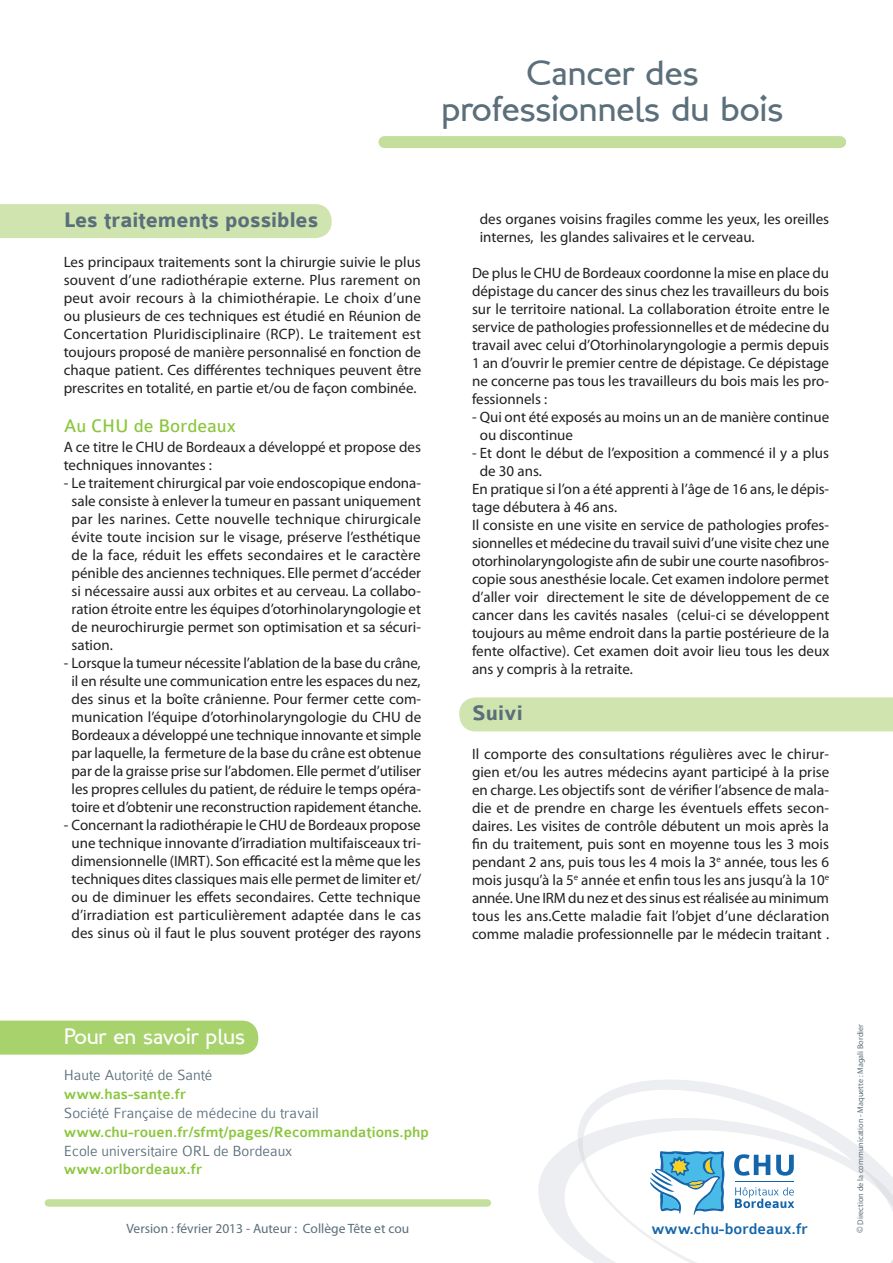
<style>
.page{position:relative;width:893px;height:1263px;background:#fff}
.page>*{position:absolute;margin:0;border:0;box-sizing:border-box;transform-origin:0 0}
.t1{font:36px/36px "London Between";color:#5b6f7b;text-align:center}
.t2{font:700 22.5px "Colaborate";color:#5b6f7b}
.t3{font:22.5px "London Between";color:#fff}
.t4{font:19.5px "Colaborate";color:#8bc63e}
.t5{font:500 16.5px "Colaborate";color:#1365ac}
.t6{font:300 15.75px "Colaborate";color:#5b6f7b}
.t7{font:500 15.75px "Colaborate";color:#8bc63e}
.t8{font:15px/18px "Myriad Pro";color:#231f20;text-align:justify}
.t9{font:13.5px "Myriad Pro";color:#5b6f7b}
.t10{font:8.25px "Myriad Pro";color:#5b6f7b}
.s1{font-size:9.75px}
</style>
<div class="page">
<div style="left:459px;top:697px;width:434px;height:34px;background:#cfe4ae"></div>
<div style="left:0;top:1020px;width:258px;height:34px;background:#a8d26c"></div>
<div style="left:0;top:204px;width:332px;height:34px;background:#cfe4ae"></div>
<svg style="left:582px;top:1080px;width:230px;height:38px"></svg>
<svg style="left:538px;top:1118px;width:305px;height:133px;fill:#eff0f2"></svg>
<svg style="left:577px;top:1136px;width:316px;height:127px"></svg>
<div style="left:48px;top:1199px;width:439px;height:8px;background:#c4df9b"></div>
<div style="left:384px;top:136px;width:456px;height:12px;background:#c4df9b"></div>
<h1 class="t1" style="left:441px;top:55px;width:343px">Cancer des professionnels du bois</h1>
<h2 class="t2" style="left:64px;top:209px;width:256px">Les traitements possibles</h2>
<p class="t8" style="left:64px;top:252px;width:359px">Les principaux traitements sont la chirurgie suivie le plus souvent d’une radiothérapie externe. Plus rarement on peut avoir recours à la chimiothérapie. Le choix d’une ou plusieurs de ces techniques est étudié en Réunion de Concertation Pluridisciplinaire (RCP). Le traitement est toujours proposé de manière personnalisé en fonction de chaque patient. Ces différentes techniques peuvent être prescrites en totalité, en partie et/ou de façon combinée.</p>
<h3 class="t4" style="left:64px;top:415px;width:174px">Au CHU de Bordeaux</h3>
<p class="t8" style="left:64px;top:438px;width:359px">A ce titre le CHU de Bordeaux a développé et propose des techniques innovantes :</p>
<p class="t8" style="left:72px;top:474px;width:351px;text-indent:-8px">- Le traitement chirurgical par voie endoscopique endona&shy;sale consiste à enlever la tumeur en passant uniquement par les narines. Cette nouvelle technique chirurgicale évite toute incision sur le visage, préserve l’esthétique de la face, réduit les effets secondaires et le caractère pénible des anciennes techniques. Elle permet d’accéder si nécessaire aussi aux orbites et au cerveau. La collabo&shy;ration étroite entre les équipes d’otorhinolaryngologie et de neurochirurgie permet son optimisation et sa sécuri&shy;sation.</p>
<p class="t8" style="left:64px;top:654px;width:359px;text-align:center">- Lorsque la tumeur nécessite l’ablation de la base du crâne, il en résulte une communication entre les espaces du nez, des sinus et la boîte crânienne. Pour fermer cette com&shy;munication l’équipe d’otorhinolaryngologie du CHU de Bordeaux a développé une technique innovante et simple par laquelle, la fermeture de la base du crâne est obtenue par de la graisse prise sur l’abdomen. Elle permet d’utiliser les propres cellules du patient, de réduire le temps opéra&shy;toire et d’obtenir une reconstruction rapidement étanche.</p>
<p class="t8" style="left:64px;top:816px;width:359px;text-align:center">- Concernant la radiothérapie le CHU de Bordeaux propose une technique innovante d’irradiation multifaisceaux tri&shy;dimensionnelle (IMRT). Son efficacité est la même que les techniques dites classiques mais elle permet de limiter et/ ou de diminuer les effets secondaires. Cette technique d’irradiation est particulièrement adaptée dans le cas des sinus où il faut le plus souvent protéger des rayons</p>
<h2 class="t3" style="left:64px;top:1022px;width:183px">Pour en savoir plus</h2>
<p class="t6" style="left:64px;top:1067px;width:150px">Haute Autorité de Santé</p>
<p class="t7" style="left:64px;top:1086px;width:124px">www.has-sante.fr</p>
<p class="t6" style="left:64px;top:1104px;width:256px">Société Française de médecine du travail</p>
<p class="t7" style="left:64px;top:1123px;width:367px">www.chu-rouen.fr/sfmt/pages/Recommandations.php</p>
<p class="t6" style="left:64px;top:1142px;width:230px">Ecole universitaire ORL de Bordeaux</p>
<p class="t7" style="left:64px;top:1161px;width:140px">www.orlbordeaux.fr</p>
<p class="t9" style="left:127px;top:1220px;width:284px">Version : février 2013 - Auteur : Collège Tête et cou</p>
<p class="t8" style="left:480px;top:210px;width:351px">des organes voisins fragiles comme les yeux, les oreilles internes, les glandes salivaires et le cerveau.</p>
<p class="t8" style="left:472px;top:264px;width:359px">De plus le CHU de Bordeaux coordonne la mise en place du dépistage du cancer des sinus chez les travailleurs du bois sur le territoire national. La collaboration étroite entre le service de pathologies professionnelles et de médecine du travail avec celui d’Otorhinolaryngologie a permis depuis 1 an d’ouvrir le premier centre de dépistage. Ce dépistage ne concerne pas tous les travailleurs du bois mais les pro&shy;fessionnels :</p>
<p class="t8" style="left:480px;top:408px;width:351px;text-indent:-8px">- Qui ont été exposés au moins un an de manière continue ou discontinue</p>
<p class="t8" style="left:472px;top:444px;width:359px">- Et dont le début de l’exposition a commencé il y a plus</p>
<p class="t8" style="left:480px;top:462px;width:64px">de 30 ans.</p>
<p class="t8" style="left:472px;top:480px;width:359px">En pratique si l’on a été apprenti à l’âge de 16 ans, le dépis-</p>
<p class="t8" style="left:472px;top:498px;width:147px">tage débutera à 46 ans.</p>
<p class="t8" style="left:472px;top:516px;width:359px">Il consiste en une visite en service de pathologies profes-</p>
<p class="t8" style="left:472px;top:534px;width:359px">sionnelles et médecine du travail suivi d’une visite chez une</p>
<p class="t8" style="left:472px;top:552px;width:359px">otorhinolaryngologiste afin de subir une courte nasofibros-</p>
<p class="t8" style="left:472px;top:570px;width:358px">copie sous anesthésie locale. Cet examen indolore permet</p>
<p class="t8" style="left:472px;top:588px;width:359px">d’aller voir directement le site de développement de ce</p>
<p class="t8" style="left:472px;top:606px;width:359px">cancer dans les cavités nasales (celui-ci se développent</p>
<p class="t8" style="left:472px;top:624px;width:359px">toujours au même endroit dans la partie postérieure de la</p>
<p class="t8" style="left:472px;top:642px;width:359px">fente olfactive). Cet examen doit avoir lieu tous les deux</p>
<p class="t8" style="left:472px;top:660px;width:162px">ans y compris à la retraite.</p>
<h2 class="t2" style="left:472px;top:701px;width:52px">Suivi</h2>
<p class="t8" style="left:472px;top:745px;width:359px">Il comporte des consultations régulières avec le chirur&shy;gien et/ou les autres médecins ayant participé à la prise en charge. Les objectifs sont de vérifier l’absence de mala&shy;die et de prendre en charge les éventuels effets secon&shy;daires. Les visites de contrôle débutent un mois après la fin du traitement, puis sont en moyenne tous les 3 mois pendant 2 ans, puis tous les 4 mois la 3<sup>e</sup> année, tous les 6 mois jusqu’à la 5<sup>e</sup> année et enfin tous les ans jusqu’à la 10<sup>e </sup>année. Une IRM du nez et des sinus est réalisée au minimum tous les ans.Cette maladie fait l’objet d’une déclaration comme maladie professionnelle par le médecin traitant .</p>
<p class="t5" style="left:651px;top:1220px;width:158px">www.chu-bordeaux.fr</p>
<p class="t10" style="left:855px;top:1233px;width:211px;rotate:-90deg"><span class="s1">©</span> Direction de la communication - Maquette : Magali Bordier</p>
</div>
